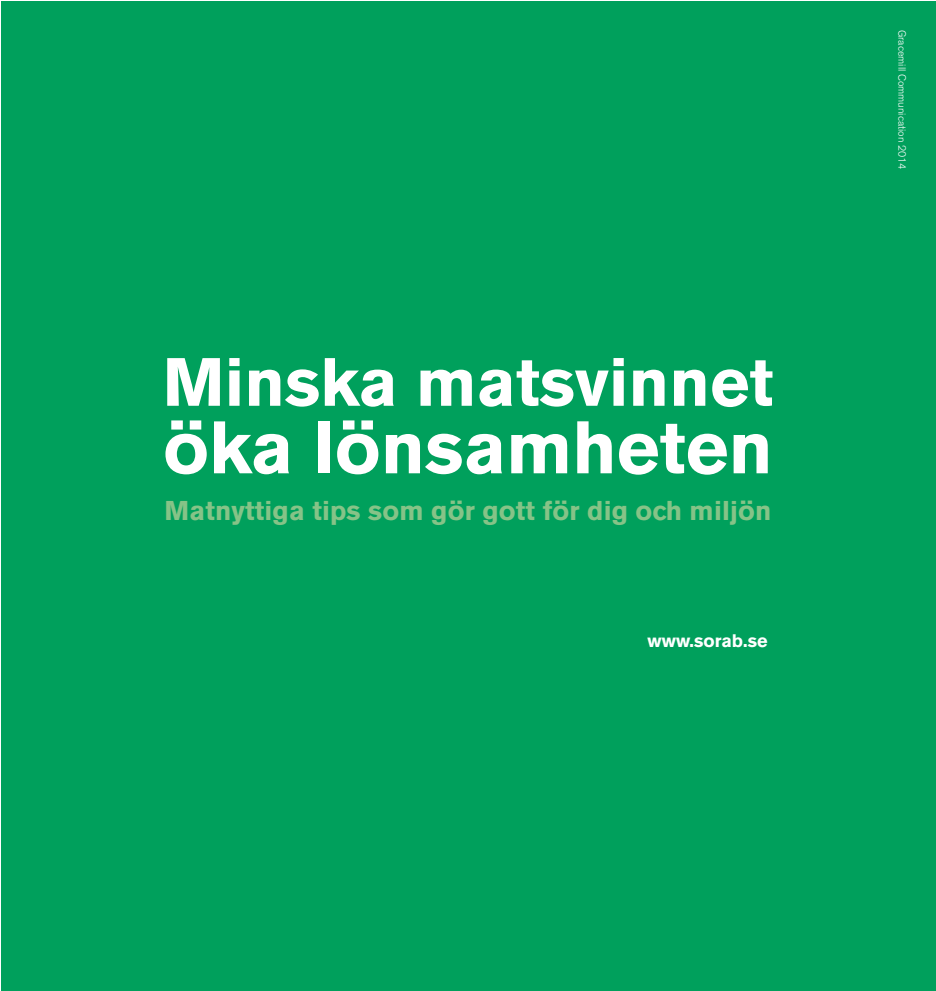
<style>
.page{position:relative;width:936px;height:991px;background:#fff}
.page>*{position:absolute;margin:0;border:0;box-sizing:border-box;transform-origin:0 0}
.Ingress{font:700 73.5px "Akzidenz Grotesk BE";color:#fff}
.Ingress-2{font:700 67.5px "Akzidenz Grotesk BE";color:#fff}
.Ingress-3{font:700 27px "Akzidenz Grotesk BE";letter-spacing:.005em;color:#86c387}
.Rubrik{font:700 18px "Akzidenz Grotesk BE";color:#fff}
.Rubrik-2{font:300 10.5px "Akzidenz Grotesk BE";color:#fff}
</style>
<div class="page">
<div style="left:1px;top:1px;width:934px;height:989px;background:#00a05c"></div>
<p class="Ingress-2" style="left:163px;top:343px;width:612px">Minska matsvinnet</p>
<p class="Ingress" style="left:163px;top:405px;width:611px">öka lönsamheten</p>
<p class="Ingress-3" style="left:164px;top:495px;width:608px">Matnyttiga tips som gör gott för dig och miljön</p>
<p class="Rubrik" style="left:647px;top:630px;width:122px">www.sorab.se</p>
<p class="Rubrik-2" style="left:907px;top:30px;width:141px;rotate:90deg">Gracemill Communication 2014</p>
</div>
